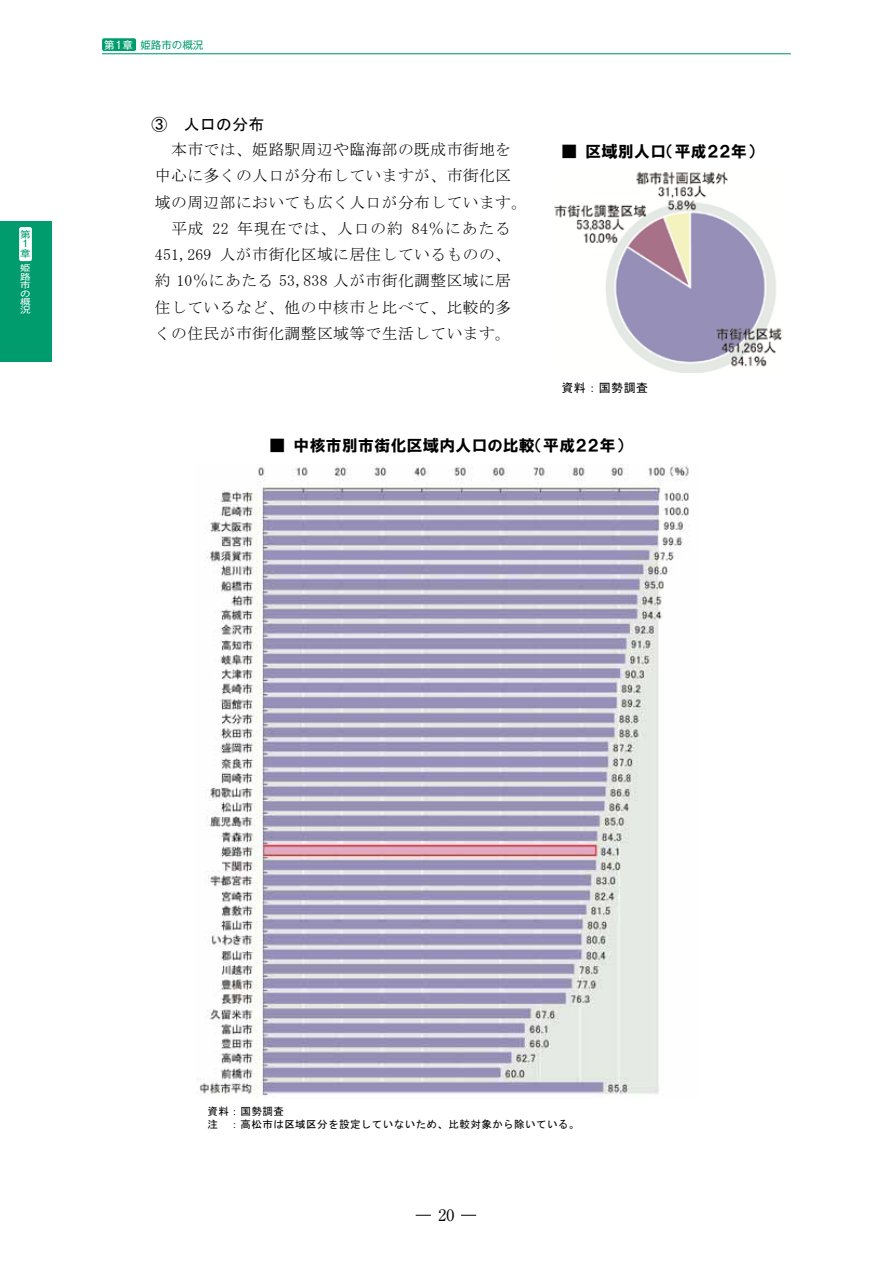
<style>
.page{position:relative;width:893px;height:1263px;background:#fff}
.page>*{position:absolute;margin:0;border:0;box-sizing:border-box;transform-origin:0 0}
.t1{font:15.75px "MS Mincho";letter-spacing:.03em;color:#000}
.t2{font:15.75px "HGP Soei Kakugothic UB";letter-spacing:.03em;color:#000}
.t3{font:15.75px "MS Mincho";letter-spacing:.055em;color:#000}
.t4{font:15.75px "MS Gothic";letter-spacing:.03em;color:#000}
.t5{font:15.75px "Ryumin Pro";color:#000}
.t6{font:12px "MS Gothic";letter-spacing:.04em;color:#000}
.t7{font:10.5px/13.6px "MS Gothic";letter-spacing:.045em;color:#000}
.t8{font:10.5px "Gothic MB101 Pro";color:#009c6e}
.t9{font:9.45px/9.4px "Gothic MB101 Pro";color:#009c6e;scale:1.11 1}
.t10{font:8.4px/8.4px "Gothic MB101 Pro";color:#fff;text-align:justify;scale:1.25 1}
.s1{color:#fff}
</style>
<div class="page">
<svg style="left:416px;top:1215px;width:15px;height:1px"></svg>
<svg style="left:461px;top:1215px;width:15px;height:1px"></svg>
<div style="left:0;top:221px;width:51px;height:140px;background:#009c6e"></div>
<div style="left:19px;top:227px;width:13px;height:34px;background:#fff;border-radius:2px"></div>
<div style="left:102px;top:38px;width:34px;height:13px;background:#009c6e;border-radius:2px"></div>
<hr style="left:102px;top:53px;width:689px;height:1px;background:#009c6e">
<img style="left:554px;top:171px;width:228px;height:201px">
<img style="left:199px;top:464px;width:491px;height:632px">
<p class="t9" style="left:20px;top:228px;width:11px">第<br>１章</p>
<p class="t10" style="left:20px;top:263px;width:10px">姫路市の概況</p>
<p class="t8" style="left:104px;top:36px;width:101px"><span class="s1">第１章</span> 姫路市の概況</p>
<p class="t4" style="left:151px;top:117px;width:114px">③ 人口の分布</p>
<p class="t1" style="left:171px;top:142px;width:341px">本市では、姫路駅周辺や臨海部の既成市街地を</p>
<p class="t1" style="left:155px;top:168px;width:358px">中心に多くの人口が分布していますが、市街化区</p>
<p class="t1" style="left:155px;top:194px;width:374px">域の周辺部においても広く人口が分布しています。</p>
<p class="t3" style="left:171px;top:220px;width:341px">平成 22 年現在では、人口の約 84％にあたる</p>
<p class="t1" style="left:155px;top:247px;width:358px">451,269 人が市街化区域に居住しているものの、</p>
<p class="t1" style="left:155px;top:273px;width:358px">約 10％にあたる 53,838 人が市街化調整区域に居</p>
<p class="t1" style="left:155px;top:299px;width:358px">住しているなど、他の中核市と比べて、比較的多</p>
<p class="t1" style="left:155px;top:325px;width:358px">くの住民が市街化調整区域等で生活しています。</p>
<p class="t2" style="left:562px;top:143px;width:195px">■ 区域別人口（平成２２年）</p>
<p class="t6" style="left:562px;top:381px;width:88px">資料：国勢調査</p>
<p class="t2" style="left:269px;top:437px;width:356px">■ 中核市別市街化区域内人口の比較（平成２２年）</p>
<p class="t7" style="left:208px;top:1104px;width:373px">資料：国勢調査<br>注 ：高松市は区域区分を設定していないため、比較対象から除いている。</p>
<p class="t1" style="left:439px;top:1197px;width:17px">20</p>
<p class="t5" style="left:439px;top:1203px;width:17px">20</p>
</div>
